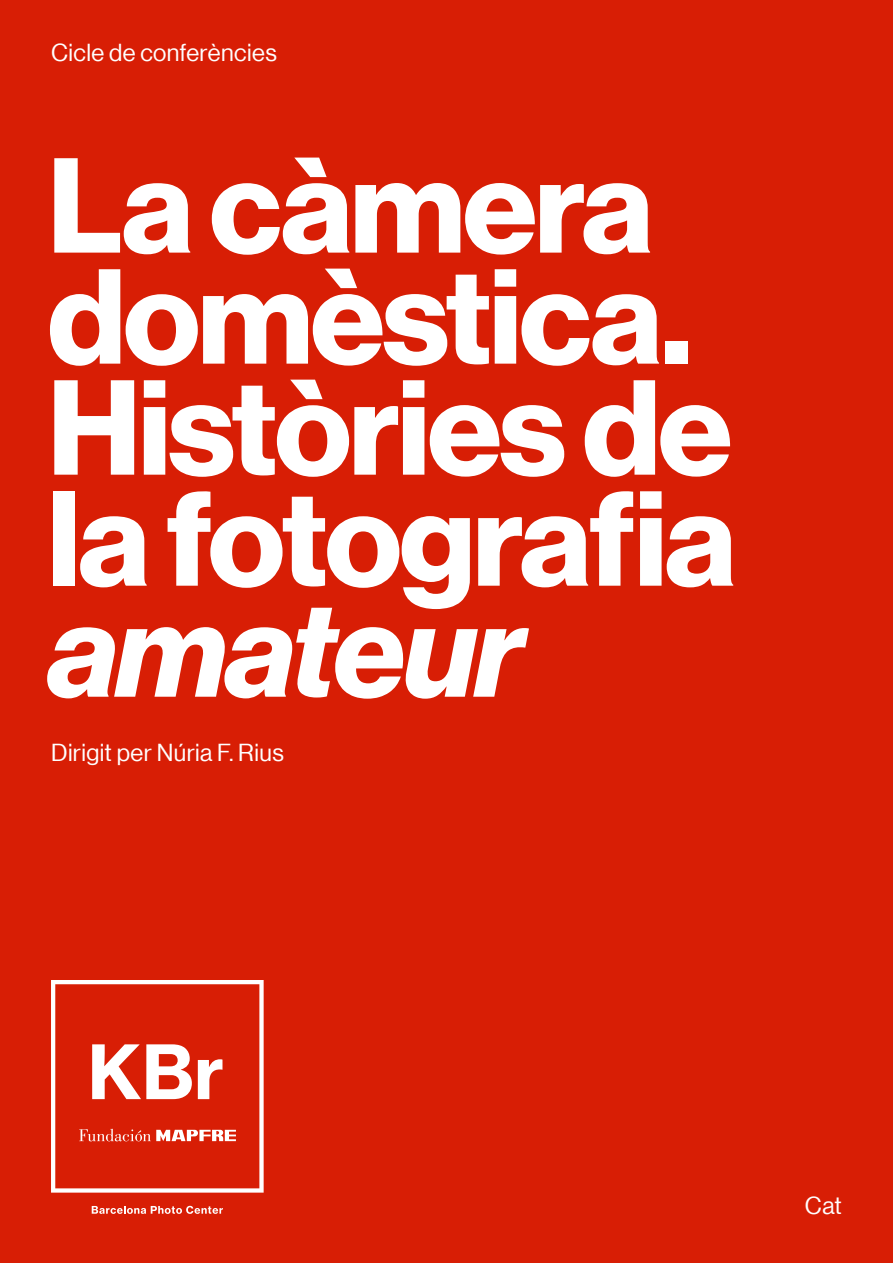
<style>
.page{position:relative;width:893px;height:1263px;background:#d81e05}
.page>*{position:absolute;margin:0;border:0;box-sizing:border-box;transform-origin:0 0}
.t1{font:132px/111px "N Haas Grotesk DS Pro 75 Bd";letter-spacing:-.015em;color:#fff}
.t2{font:132px "N Haas Grotesk DS Pro 76 Bd It";letter-spacing:-.015em;color:#fff}
.t3{font:24px "N Haas Grotesk DS Pro 55 Rg";letter-spacing:.02em;color:#fff}
</style>
<div class="page">
<svg style="left:51px;top:980px;width:213px;height:212px"></svg>
<svg style="left:92px;top:1044px;width:130px;height:55px"></svg>
<svg style="left:79px;top:1129px;width:157px;height:12px"></svg>
<svg style="left:92px;top:1206px;width:131px;height:8px"></svg>
<p class="t3" style="left:51px;top:40px;width:227px">Cicle de conferències</p>
<h1 class="t1" style="left:48px;top:152px;width:690px">La càmera domèstica.<br>Històries de la fotografia</h1>
<h1 class="t2" style="left:48px;top:602px;width:478px">amateur</h1>
<p class="t3" style="left:51px;top:740px;width:234px">Dirigit per Núria F. Rius</p>
<p class="t3" style="left:805px;top:1193px;width:38px">Cat</p>
</div>
